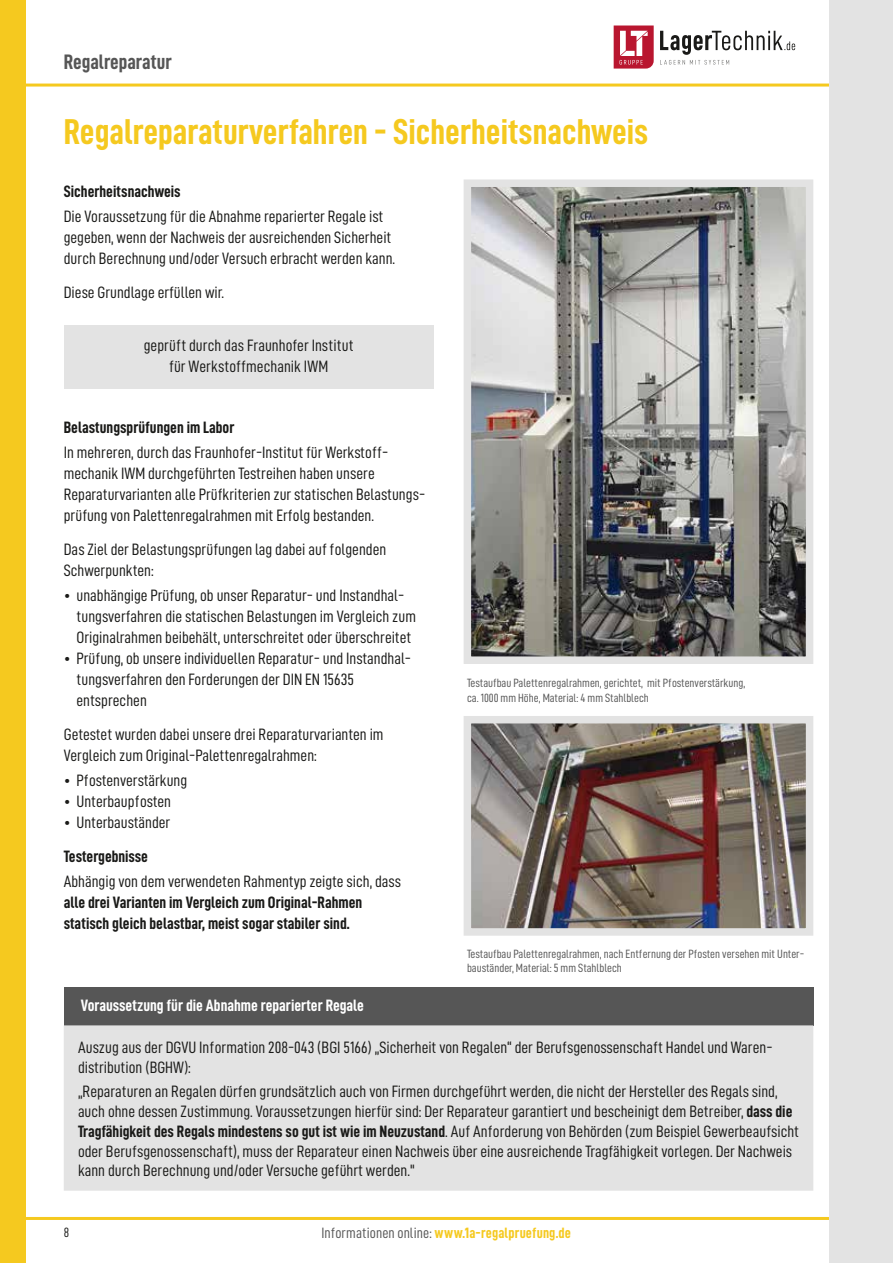
<style>
.page{position:relative;width:893px;height:1263px;background:#fff}
.page>*{position:absolute;margin:0;border:0;box-sizing:border-box;transform-origin:0 0}
.t1{font:36px "D DIN Condensed Bold";color:#f5c91f}
.t2{font:21px "D DIN Condensed Bold";color:#565656}
.t3{font:16.5px/21px "D DIN Condensed";color:#1a1a18}
.t4{font:16.5px/21px "D DIN Condensed Bold";color:#1a1a18}
.t5{font:16.5px "D DIN Condensed Bold";color:#fff}
.t6{font:15px "D DIN Condensed Bold";letter-spacing:.01em;color:#f5c91f}
.t7{font:13.5px "D DIN Condensed";color:#1a1a18}
.t8{font:12px/14.4px "D DIN Condensed";color:#565656}
.s1{font-family:"D DIN Condensed Bold"}
.s2{font-family:"D DIN Condensed"}
.s3{font-family:"D DIN Condensed";color:#565656}
</style>
<div class="page">
<hr style="left:0;top:1217px;width:893px;height:3px;background:#f5c91f">
<hr style="left:0;top:84px;width:893px;height:3px;background:#f5c91f">
<div style="left:0;top:0;width:26px;height:1263px;background:#f5c91f"></div>
<svg style="left:660px;top:31px;width:135px;height:34px"></svg>
<svg style="left:614px;top:26px;width:40px;height:43px"></svg>
<div style="left:829px;top:0;width:64px;height:1263px;background:#e3e3e3"></div>
<img style="left:473px;top:188px;width:331px;height:467px">
<div style="left:464px;top:179px;width:349px;height:485px;border:8px solid #e3e3e3"></div>
<img style="left:473px;top:725px;width:331px;height:202px">
<div style="left:464px;top:716px;width:349px;height:220px;border:8px solid #e3e3e3"></div>
<div style="left:64px;top:987px;width:749px;height:38px;background:#565656"></div>
<div style="left:65px;top:1026px;width:748px;height:164px;background:#e3e3e3"></div>
<div style="left:64px;top:1025px;width:749px;height:166px;border:2px solid #e3e3e3"></div>
<div style="left:64px;top:325px;width:370px;height:63px;background:#e3e3e3"></div>
<p class="t2" style="left:64px;top:50px;width:109px">Regalreparatur</p>
<h1 class="t1" style="left:64px;top:111px;width:586px">Regalreparaturverfahren - Sicherheitsnachweis</h1>
<p class="t4" style="left:64px;top:180px;width:118px">Sicherheitsnachweis</p>
<p class="t3" style="left:64px;top:205px;width:333px">Die Voraussetzung für die Abnahme reparierter Regale ist gegeben, wenn der Nachweis der ausreichenden Sicherheit durch Berechnung und/oder Versuch erbracht werden kann.</p>
<p class="t3" style="left:64px;top:281px;width:162px">Diese Grundlage erfüllen wir.</p>
<p class="t3" style="left:144px;top:334px;width:211px;text-align:center">geprüft durch das Fraunhofer Institut für Werkstoffmechanik IWM</p>
<p class="t4" style="left:64px;top:416px;width:172px">Belastungsprüfungen im Labor</p>
<p class="t3" style="left:64px;top:441px;width:363px">In mehreren, durch das Fraunhofer-Institut für Werkstoff&shy;mechanik IWM durchgeführten Testreihen haben unsere Reparaturvarianten alle Prüfkriterien zur statischen Belastungs&shy;prüfung von Palettenregalrahmen mit Erfolg bestanden.</p>
<p class="t3" style="left:64px;top:538px;width:324px">Das Ziel der Belastungsprüfungen lag dabei auf folgenden<br>Schwerpunkten:</p>
<p class="t3" style="left:77px;top:584px;width:341px;text-indent:-13px">• unabhängige Prüfung, ob unser Reparatur- und Instandhal&shy;tungsverfahren die statischen Belastungen im Vergleich zum<br>Originalrahmen beibehält, unterschreitet oder überschreitet</p>
<p class="t3" style="left:77px;top:647px;width:336px;text-indent:-13px">• Prüfung, ob unsere individuellen Reparatur- und Instandhal&shy;tungsverfahren den Forderungen der DIN EN 15635 entsprechen</p>
<p class="t3" style="left:64px;top:723px;width:321px">Getestet wurden dabei unsere drei Reparaturvarianten im<br>Vergleich zum Original-Palettenregalrahmen:</p>
<p class="t3" style="left:64px;top:769px;width:125px">• Pfostenverstärkung</p>
<p class="t3" style="left:64px;top:790px;width:109px">• Unterbaupfosten</p>
<p class="t3" style="left:64px;top:811px;width:108px">• Unterbauständer</p>
<p class="t4" style="left:64px;top:845px;width:86px">Testergebnisse</p>
<p class="t3" style="left:64px;top:870px;width:339px">Abhängig von dem verwendeten Rahmentyp zeigte sich, dass</p>
<p class="t4" style="left:64px;top:891px;width:300px">alle drei Varianten im Vergleich zum Original-Rahmen statisch gleich belastbar, meist sogar stabiler sind.</p>
<p class="t8" style="left:467px;top:676px;width:280px">Testaufbau Palettenregalrahmen, gerichtet, mit Pfostenverstärkung, ca. 1000 mm Höhe, Material: 4 mm Stahlblech</p>
<p class="t8" style="left:467px;top:946px;width:339px">Testaufbau Palettenregalrahmen, nach Entfernung der Pfosten versehen mit Unter&shy;bauständer, Material: 5 mm Stahlblech</p>
<p class="t5" style="left:81px;top:996px;width:285px">Voraussetzung für die Abnahme reparierter Regale</p>
<p class="t3" style="left:78px;top:1037px;width:696px;line-height:19.8px">Auszug aus der DGVU Information 208-043 (BGI 5166) „Sicherheit von Regalen“ der Berufsgenossenschaft Handel und Waren&shy;distribution (BGHW):</p>
<p class="t3" style="left:78px;top:1081px;width:716px;line-height:19.8px">„Reparaturen an Regalen dürfen grundsätzlich auch von Firmen durchgeführt werden, die nicht der Hersteller des Regals sind, auch ohne dessen Zustimmung. Voraussetzungen hierfür sind: Der Reparateur garantiert und bescheinigt dem Betreiber, <span class="s1">dass die</span></p>
<p class="t4" style="left:78px;top:1120px;width:722px">Tragfähigkeit des Regals mindestens so gut ist wie im Neuzustand<span class="s2">. Auf Anforderung von Behörden (zum Beispiel Gewerbeaufsicht</span></p>
<p class="t3" style="left:78px;top:1141px;width:716px;line-height:19.8px">oder Berufsgenossenschaft), muss der Reparateur einen Nachweis über eine ausreichende Tragfähigkeit vorlegen. Der Nachweis kann durch Berechnung und/oder Versuche geführt werden."</p>
<p class="t7" style="left:64px;top:1225px;width:7px">8</p>
<p class="t6" style="left:322px;top:1224px;width:251px"><span class="s3">Informationen online:</span> www.1a-regalpruefung.de</p>
</div>
